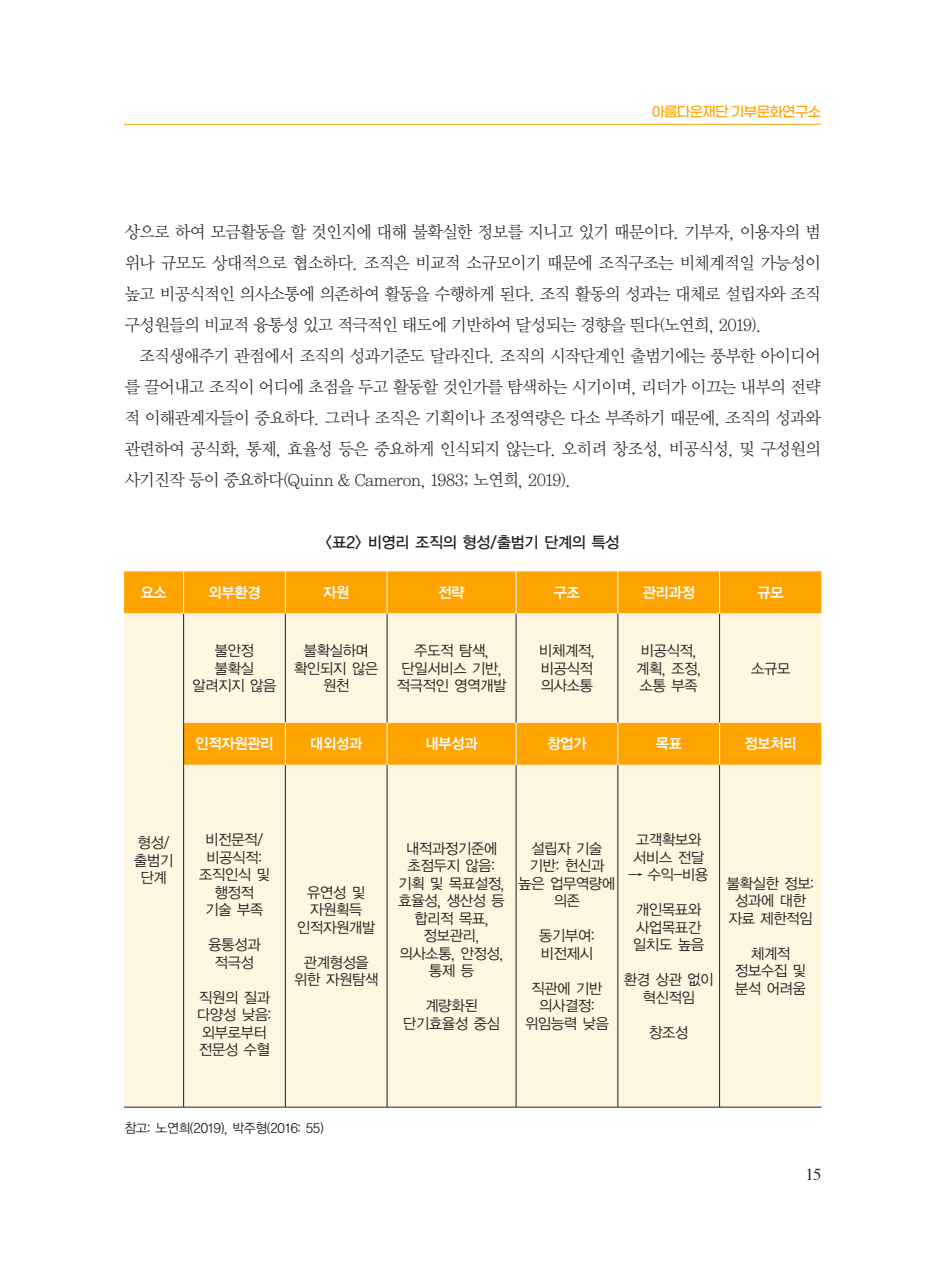
<style>
.page{position:relative;width:933px;height:1275px;background:#fff}
.page>*{position:absolute;margin:0;border:0;box-sizing:border-box;transform-origin:0 0}
.t1{font:17.15px/31px "Y Mj O12";letter-spacing:-.1em;color:#231f20;text-align:justify}
.t2{font:16.62px "Times";color:#231f20}
.t3{font:15.75px "YGO13";letter-spacing:-.1em;color:#231f20}
.t4{font:14.88px/17.5px "YGO12";letter-spacing:-.1em;color:#231f20;text-align:center}
.t5{font:14.88px "YGO14";letter-spacing:-.1em;color:#fff}
.t6{font:500 14px "Gmarket Sans";letter-spacing:-.05em;color:#ffa300}
.t7{font:13.12px "YGO12";letter-spacing:-.1em;color:#231f20}
</style>
<div class="page">
<hr style="left:124px;top:124px;width:697px;height:1px;background:#ffa300">
<div style="left:124px;top:571px;width:697px;height:42px;background:#ffa300"></div>
<svg style="left:124px;top:613px;width:697px;height:494px;background:#fdeece"></svg>
<hr style="left:183px;top:613px;width:1px;height:110px;background:#231f20">
<hr style="left:285px;top:613px;width:1px;height:110px;background:#231f20">
<hr style="left:387px;top:613px;width:1px;height:110px;background:#231f20">
<hr style="left:516px;top:613px;width:1px;height:110px;background:#231f20">
<hr style="left:617px;top:613px;width:1px;height:110px;background:#231f20">
<hr style="left:719px;top:613px;width:1px;height:110px;background:#231f20">
<hr style="left:183px;top:765px;width:1px;height:342px;background:#231f20">
<hr style="left:285px;top:765px;width:1px;height:342px;background:#231f20">
<hr style="left:387px;top:765px;width:1px;height:342px;background:#231f20">
<hr style="left:516px;top:765px;width:1px;height:342px;background:#231f20">
<hr style="left:617px;top:765px;width:1px;height:342px;background:#231f20">
<hr style="left:719px;top:765px;width:1px;height:342px;background:#231f20">
<hr style="left:124px;top:1107px;width:60px;height:1px;background:#231f20">
<hr style="left:184px;top:1107px;width:101px;height:1px;background:#231f20">
<hr style="left:285px;top:1107px;width:102px;height:1px;background:#231f20">
<hr style="left:387px;top:1107px;width:129px;height:1px;background:#231f20">
<hr style="left:516px;top:1107px;width:102px;height:1px;background:#231f20">
<hr style="left:618px;top:1107px;width:101px;height:1px;background:#231f20">
<hr style="left:719px;top:1107px;width:102px;height:1px;background:#231f20">
<hr style="left:183px;top:571px;width:1px;height:42px;background:#fff">
<hr style="left:285px;top:571px;width:1px;height:42px;background:#fff">
<hr style="left:387px;top:571px;width:1px;height:42px;background:#fff">
<hr style="left:516px;top:571px;width:1px;height:42px;background:#fff">
<hr style="left:617px;top:571px;width:1px;height:42px;background:#fff">
<hr style="left:719px;top:571px;width:1px;height:42px;background:#fff">
<hr style="left:183px;top:723px;width:1px;height:42px;background:#231f20">
<hr style="left:285px;top:723px;width:1px;height:42px;background:#fff">
<hr style="left:387px;top:723px;width:1px;height:42px;background:#fff">
<hr style="left:516px;top:723px;width:1px;height:42px;background:#fff">
<hr style="left:617px;top:723px;width:1px;height:42px;background:#fff">
<hr style="left:719px;top:723px;width:1px;height:42px;background:#fff">
<p class="t6" style="left:651px;top:104px;width:171px">아름다운재단 기부문화연구소</p>
<p class="t1" style="left:124px;top:216px;width:698px">상으로 하여 모금활동을 할 것인지에 대해 불확실한 정보를 지니고 있기 때문이다. 기부자, 이용자의 범 위나 규모도 상대적으로 협소하다. 조직은 비교적 소규모이기 때문에 조직구조는 비체계적일 가능성이 높고 비공식적인 의사소통에 의존하여 활동을 수행하게 된다. 조직 활동의 성과는 대체로 설립자와 조직 구성원들의 비교적 융통성 있고 적극적인 태도에 기반하여 달성되는 경향을 띈다(노연희, 2019).</p>
<p class="t1" style="left:124px;top:341px;width:698px;text-indent:15px">조직생애주기 관점에서 조직의 성과기준도 달라진다. 조직의 시작단계인 출범기에는 풍부한 아이디어 를 끌어내고 조직이 어디에 초점을 두고 활동할 것인가를 탐색하는 시기이며, 리더가 이끄는 내부의 전략 적 이해관계자들이 중요하다. 그러나 조직은 기획이나 조정역량은 다소 부족하기 때문에, 조직의 성과와 관련하여 공식화, 통제, 효율성 등은 중요하게 인식되지 않는다. 오히려 창조성, 비공식성, 및 구성원의 사기진작 등이 중요하다(Quinn &amp; Cameron, 1983; 노연희, 2019).</p>
<p class="t3" style="left:325px;top:532px;width:296px">&lt;표2&gt; 비영리 조직의 형성/출범기 단계의 특성</p>
<p class="t5" style="left:140px;top:583px;width:29px">요소</p>
<p class="t5" style="left:208px;top:583px;width:55px">외부환경</p>
<p class="t5" style="left:322px;top:583px;width:29px">자원</p>
<p class="t5" style="left:438px;top:583px;width:29px">전략</p>
<p class="t5" style="left:553px;top:583px;width:29px">구조</p>
<p class="t5" style="left:642px;top:583px;width:55px">관리과정</p>
<p class="t5" style="left:757px;top:583px;width:29px">규모</p>
<p class="t4" style="left:214px;top:642px;width:42px">불안정</p>
<p class="t4" style="left:214px;top:659px;width:42px">불확실</p>
<p class="t4" style="left:192px;top:677px;width:87px">알려지지 않음</p>
<p class="t4" style="left:303px;top:642px;width:68px">불확실하며</p>
<p class="t4" style="left:294px;top:659px;width:87px">확인되지 않은 원천</p>
<p class="t4" style="left:414px;top:642px;width:77px">주도적 탐색,</p>
<p class="t4" style="left:401px;top:659px;width:103px">단일서비스 기반,</p>
<p class="t4" style="left:396px;top:677px;width:113px">적극적인 영역개발</p>
<p class="t4" style="left:538px;top:642px;width:58px">비체계적,</p>
<p class="t4" style="left:540px;top:659px;width:55px">비공식적</p>
<p class="t4" style="left:540px;top:677px;width:55px">의사소통</p>
<p class="t4" style="left:640px;top:642px;width:58px">비공식적,</p>
<p class="t4" style="left:635px;top:659px;width:68px">계획, 조정,</p>
<p class="t4" style="left:639px;top:677px;width:61px">소통 부족</p>
<p class="t4" style="left:750px;top:659px;width:42px">소규모</p>
<p class="t5" style="left:195px;top:734px;width:81px">인적자원관리</p>
<p class="t5" style="left:309px;top:734px;width:55px">대외성과</p>
<p class="t5" style="left:425px;top:734px;width:55px">내부성과</p>
<p class="t5" style="left:547px;top:734px;width:42px">창업가</p>
<p class="t5" style="left:655px;top:734px;width:29px">목표</p>
<p class="t5" style="left:744px;top:734px;width:55px">정보처리</p>
<p class="t4" style="left:137px;top:834px;width:35px">형성/</p>
<p class="t4" style="left:133px;top:852px;width:42px">출범기</p>
<p class="t4" style="left:140px;top:869px;width:29px">단계</p>
<p class="t4" style="left:205px;top:831px;width:61px">비전문적/</p>
<p class="t4" style="left:206px;top:848px;width:58px">비공식적:</p>
<p class="t4" style="left:198px;top:866px;width:74px">조직인식 및</p>
<p class="t4" style="left:214px;top:883px;width:42px">행정적</p>
<p class="t4" style="left:205px;top:901px;width:61px">기술 부족</p>
<p class="t4" style="left:208px;top:936px;width:55px">융통성과</p>
<p class="t4" style="left:214px;top:953px;width:42px">적극성</p>
<p class="t4" style="left:198px;top:988px;width:74px">직원의 질과</p>
<p class="t4" style="left:197px;top:1006px;width:77px">다양성 낮음:</p>
<p class="t4" style="left:201px;top:1023px;width:68px">외부로부터</p>
<p class="t4" style="left:198px;top:1041px;width:74px">전문성 수혈</p>
<p class="t4" style="left:307px;top:883px;width:61px">유연성 및</p>
<p class="t4" style="left:309px;top:901px;width:55px">자원획득</p>
<p class="t4" style="left:296px;top:918px;width:81px">인적자원개발</p>
<p class="t4" style="left:303px;top:953px;width:68px">관계형성을</p>
<p class="t4" style="left:294px;top:971px;width:87px">위한 자원탐색</p>
<p class="t4" style="left:405px;top:840px;width:94px">내적과정기준에</p>
<p class="t4" style="left:407px;top:857px;width:90px">초점두지 않음:</p>
<p class="t4" style="left:398px;top:875px;width:109px">기획 및 목표설정,</p>
<p class="t4" style="left:398px;top:892px;width:109px">효율성, 생산성 등</p>
<p class="t4" style="left:414px;top:910px;width:77px">합리적 목표,</p>
<p class="t4" style="left:423px;top:927px;width:58px">정보관리,</p>
<p class="t4" style="left:399px;top:945px;width:107px">의사소통, 안정성,</p>
<p class="t4" style="left:428px;top:962px;width:48px">통제 등</p>
<p class="t4" style="left:425px;top:997px;width:55px">계량화된</p>
<p class="t4" style="left:402px;top:1015px;width:100px">단기효율성 중심</p>
<p class="t4" style="left:531px;top:840px;width:74px">설립자 기술</p>
<p class="t4" style="left:529px;top:857px;width:77px">기반: 헌신과</p>
<p class="t4" style="left:518px;top:875px;width:100px">높은 업무역량에 의존</p>
<p class="t4" style="left:538px;top:927px;width:58px">동기부여:</p>
<p class="t4" style="left:540px;top:945px;width:55px">비전제시</p>
<p class="t4" style="left:531px;top:980px;width:74px">직관에 기반</p>
<p class="t4" style="left:538px;top:997px;width:58px">의사결정:</p>
<p class="t4" style="left:524px;top:1015px;width:87px">위임능력 낮음</p>
<p class="t4" style="left:635px;top:831px;width:68px">고객확보와</p>
<p class="t4" style="left:632px;top:848px;width:74px">서비스 전달</p>
<p class="t4" style="left:628px;top:866px;width:82px">→ 수익-비용</p>
<p class="t4" style="left:635px;top:901px;width:68px">개인목표와</p>
<p class="t4" style="left:635px;top:918px;width:68px">사업목표간</p>
<p class="t4" style="left:632px;top:936px;width:74px">일치도 높음</p>
<p class="t4" style="left:623px;top:971px;width:92px">환경 상관 없이 혁신적임</p>
<p class="t4" style="left:648px;top:1023px;width:42px">창조성</p>
<p class="t4" style="left:726px;top:875px;width:90px">불확실한 정보: 성과에 대한</p>
<p class="t4" style="left:728px;top:910px;width:87px">자료 제한적임</p>
<p class="t4" style="left:750px;top:945px;width:42px">체계적</p>
<p class="t4" style="left:734px;top:962px;width:74px">정보수집 및</p>
<p class="t4" style="left:734px;top:980px;width:74px">분석 어려움</p>
<p class="t7" style="left:124px;top:1120px;width:202px">참고: 노연희(2019), 박주형(2016: 55)</p>
<p class="t2" style="left:805px;top:1158px;width:17px">15</p>
</div>
